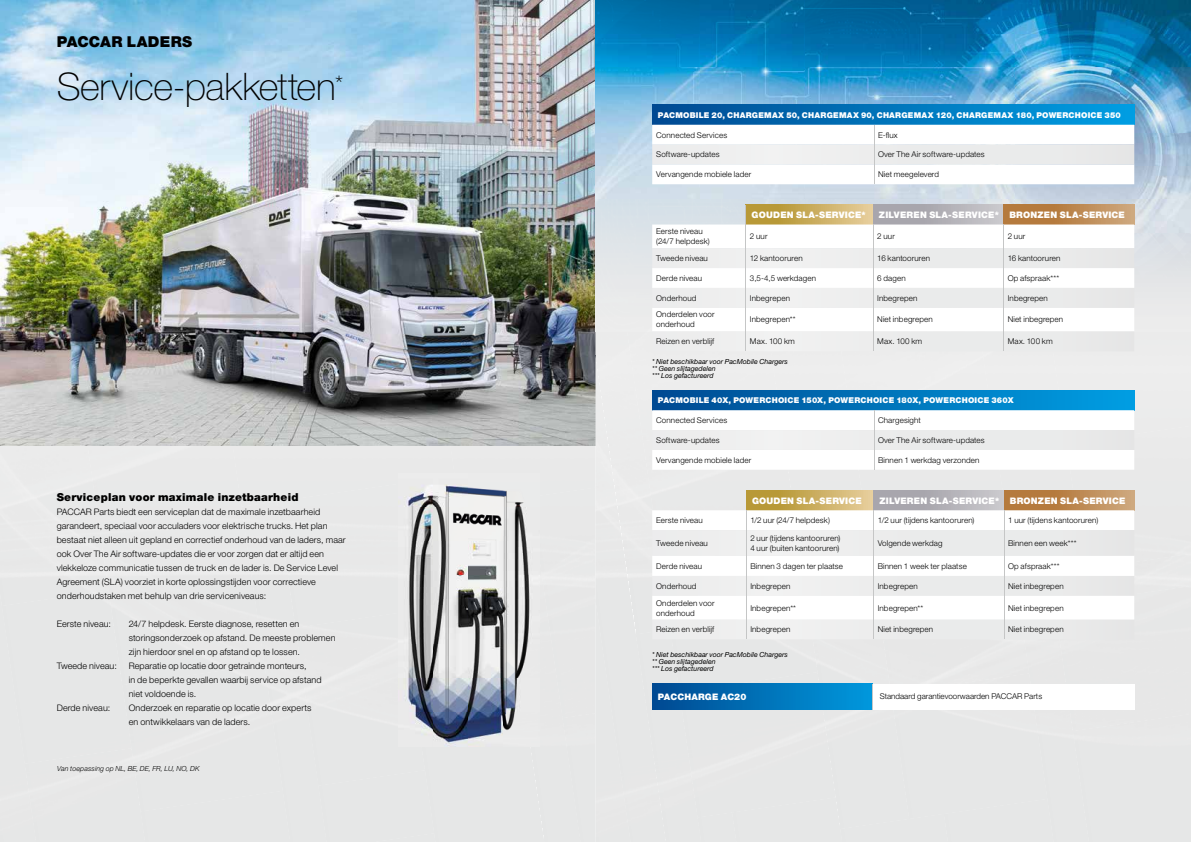
<style>
.page{position:relative;width:1191px;height:842px;background:#fff}
.page>*{position:absolute;margin:0;border:0;box-sizing:border-box;transform-origin:0 0}
.t1{font:100 38px "Helvetica Neue LT Pro";letter-spacing:-.01em;color:#000}
.t2{font:900 15px "Helvetica Neue LT Pro";letter-spacing:.02em;color:#000}
.t3{font:900 11px "Helvetica Neue LT Pro";letter-spacing:.02em;color:#000}
.t4{font:300 9px/14px "Helvetica Neue LT Pro";letter-spacing:.01em;color:#000}
.t5{font:900 9px "Helvetica Neue LT Pro";letter-spacing:.025em;color:#fff}
.t6{font:300 8px/10px "Helvetica Neue LT Pro";letter-spacing:.015em;color:#000}
.t7{font:900 8px "Helvetica Neue LT Pro";letter-spacing:.025em;color:#fff}
.t8{font:italic 7px/7px "Helvetica Neue LT Pro";color:#000}
.t9{font:italic 300 7px "Helvetica Neue LT Pro";letter-spacing:.02em;color:#000}
</style>
<div class="page">
<div style="left:0;top:445px;width:109px;height:147px;background:#eaeaea"></div>
<div style="left:277px;top:484px;width:121px;height:129px;background:#e8e8e8"></div>
<div style="left:241px;top:501px;width:86px;height:341px;background:#e8e8e8"></div>
<div style="left:104px;top:538px;width:160px;height:126px;background:#e8e8e8"></div>
<div style="left:539px;top:555px;width:41px;height:287px;background:#e7e7e7"></div>
<div style="left:2px;top:590px;width:130px;height:174px;background:#e6e7e7"></div>
<div style="left:295px;top:613px;width:126px;height:173px;background:#e7e7e7"></div>
<div style="left:122px;top:664px;width:161px;height:127px;background:#e6e7e7"></div>
<div style="left:25px;top:748px;width:120px;height:94px;background:#e6e7e7"></div>
<div style="left:562px;top:713px;width:33px;height:129px;background:#e6e7e7"></div>
<div style="left:318px;top:770px;width:116px;height:72px;background:#e6e7e7"></div>
<div style="left:140px;top:791px;width:150px;height:51px;background:#e6e7e7"></div>
<img style="left:373px;top:833px;width:62px;height:9px">
<img style="left:0;top:0;width:595px;height:445px">
<img style="left:398px;top:473px;width:141px;height:274px">
<div style="left:768px;top:351px;width:105px;height:139px;background:#ededed"></div>
<div style="left:595px;top:355px;width:71px;height:487px;background:#ebebeb"></div>
<div style="left:1084px;top:331px;width:107px;height:95px;background:#ededed"></div>
<div style="left:979px;top:351px;width:105px;height:139px;background:#ededed"></div>
<div style="left:643px;top:421px;width:156px;height:146px;background:#e9e9e9"></div>
<div style="left:854px;top:470px;width:157px;height:20px;background:#e9e9e9"></div>
<div style="left:595px;top:599px;width:35px;height:243px;background:#e6e7e7"></div>
<div style="left:803px;top:639px;width:106px;height:175px;background:#e6e7e7"></div>
<div style="left:1134px;top:554px;width:57px;height:32px;background:#e9e9e9"></div>
<div style="left:635px;top:629px;width:66px;height:213px;background:#e6e7e7"></div>
<div style="left:1020px;top:639px;width:69px;height:203px;background:#e7e7e7"></div>
<div style="left:679px;top:672px;width:157px;height:146px;background:#e6e7e7"></div>
<div style="left:891px;top:673px;width:156px;height:141px;background:#e6e7e7"></div>
<div style="left:1072px;top:714px;width:119px;height:128px;background:#e6e7e7"></div>
<div style="left:732px;top:797px;width:110px;height:45px;background:#e6e7e7"></div>
<img style="left:697px;top:812px;width:39px;height:30px">
<div style="left:943px;top:799px;width:110px;height:43px;background:#e6e7e7"></div>
<img style="left:595px;top:0;width:596px;height:331px">
<div style="left:652px;top:390px;width:482px;height:20px;background:linear-gradient(to right,#004a92,#009fe3)"></div>
<svg style="left:652px;top:410px;width:482px;height:60px"></svg>
<div style="left:652px;top:684px;width:220px;height:25px;background:linear-gradient(to right,#004992,#0098dd)"></div>
<div style="left:872px;top:684px;width:262px;height:25px;background:#fff"></div>
<svg style="left:746px;top:205px;width:127px;height:20px"></svg>
<div style="left:873px;top:205px;width:130px;height:20px;background:linear-gradient(to right,#9f9da5,#c5c4c8)"></div>
<svg style="left:1003px;top:205px;width:131px;height:20px"></svg>
<svg style="left:652px;top:225px;width:482px;height:126px"></svg>
<svg style="left:746px;top:490px;width:127px;height:20px"></svg>
<div style="left:873px;top:490px;width:131px;height:20px;background:linear-gradient(to right,#9f9da5,#c6c5c9)"></div>
<svg style="left:1004px;top:490px;width:130px;height:20px"></svg>
<svg style="left:652px;top:510px;width:482px;height:129px"></svg>
<div style="left:652px;top:105px;width:482px;height:20px;background:linear-gradient(to right,#004a92,#009fe3)"></div>
<svg style="left:652px;top:125px;width:482px;height:59px"></svg>
<h2 class="t2" style="left:57px;top:33px;width:137px">PACCAR LADERS</h2>
<h1 class="t1" style="left:57px;top:65px;width:288px">Service-pakketten<sup>*</sup></h1>
<h3 class="t3" style="left:57px;top:491px;width:243px">Serviceplan voor maximale inzetbaarheid</h3>
<p class="t4" style="left:57px;top:505px;width:290px">PACCAR Parts biedt een serviceplan dat de maximale inzetbaarheid garandeert, speciaal voor acculaders voor elektrische trucks. Het plan bestaat niet alleen uit gepland en correctief onderhoud van de laders, maar ook Over The Air software-updates die er voor zorgen dat er altijd een vlekkeloze communicatie tussen de truck en de lader is. De Service Level Agreement (SLA) voorziet in korte oplossingstijden voor correctieve onderhoudstaken met behulp van drie serviceniveaus:</p>
<p class="t4" style="left:57px;top:617px;width:56px">Eerste niveau:</p>
<p class="t4" style="left:129px;top:617px;width:208px">24/7 helpdesk. Eerste diagnose, resetten en storingsonderzoek op afstand. De meeste problemen zijn hierdoor snel en op afstand op te lossen.</p>
<p class="t4" style="left:57px;top:659px;width:62px">Tweede niveau:</p>
<p class="t4" style="left:129px;top:659px;width:194px">Reparatie op locatie door getrainde monteurs,<br>in de beperkte gevallen waarbij service op afstand niet voldoende is.</p>
<p class="t4" style="left:57px;top:701px;width:55px">Derde niveau:</p>
<p class="t4" style="left:129px;top:701px;width:184px">Onderzoek en reparatie op locatie door experts en ontwikkelaars van de laders.</p>
<p class="t9" style="left:57px;top:764px;width:144px">Van toepassing op NL, BE, DE, FR, LU, NO, DK</p>
<p class="t7" style="left:658px;top:110px;width:464px">PACMOBILE 20, CHARGEMAX 50, CHARGEMAX 90, CHARGEMAX 120, CHARGEMAX 180, POWERCHOICE 350</p>
<p class="t6" style="left:656px;top:129px;width:72px">Connected Services</p>
<p class="t6" style="left:878px;top:129px;width:21px">E-flux</p>
<p class="t6" style="left:656px;top:149px;width:65px">Software-updates</p>
<p class="t6" style="left:878px;top:149px;width:108px">Over The Air software-updates</p>
<p class="t6" style="left:656px;top:169px;width:96px">Vervangende mobiele lader</p>
<p class="t6" style="left:878px;top:169px;width:62px">Niet meegeleverd</p>
<p class="t5" style="left:751px;top:209px;width:115px">GOUDEN SLA-SERVICE*</p>
<p class="t5" style="left:879px;top:209px;width:247px">ZILVEREN SLA-SERVICE* BRONZEN SLA-SERVICE</p>
<p class="t6" style="left:656px;top:226px;width:55px">Eerste niveau (24/7 helpdesk)</p>
<p class="t6" style="left:750px;top:231px;width:19px">2 uur</p>
<p class="t6" style="left:877px;top:231px;width:19px">2 uur</p>
<p class="t6" style="left:1007px;top:231px;width:19px">2 uur</p>
<p class="t6" style="left:656px;top:253px;width:53px">Tweede niveau</p>
<p class="t6" style="left:750px;top:253px;width:54px">12 kantooruren</p>
<p class="t6" style="left:877px;top:253px;width:54px">16 kantooruren</p>
<p class="t6" style="left:1007px;top:253px;width:54px">16 kantooruren</p>
<p class="t6" style="left:656px;top:273px;width:47px">Derde niveau</p>
<p class="t6" style="left:750px;top:273px;width:68px">3,5-4,5 werkdagen</p>
<p class="t6" style="left:877px;top:273px;width:30px">6 dagen</p>
<p class="t6" style="left:1007px;top:273px;width:53px">Op afspraak***</p>
<p class="t6" style="left:656px;top:293px;width:42px">Onderhoud</p>
<p class="t6" style="left:750px;top:293px;width:42px">Inbegrepen</p>
<p class="t6" style="left:877px;top:293px;width:42px">Inbegrepen</p>
<p class="t6" style="left:1007px;top:293px;width:42px">Inbegrepen</p>
<p class="t6" style="left:656px;top:309px;width:60px">Onderdelen voor onderhoud</p>
<p class="t6" style="left:750px;top:314px;width:47px">Inbegrepen**</p>
<p class="t6" style="left:877px;top:314px;width:57px">Niet inbegrepen</p>
<p class="t6" style="left:1007px;top:314px;width:57px">Niet inbegrepen</p>
<p class="t6" style="left:656px;top:336px;width:59px">Reizen en verblĳf</p>
<p class="t6" style="left:750px;top:336px;width:47px">Max. 100 km</p>
<p class="t6" style="left:877px;top:336px;width:47px">Max. 100 km</p>
<p class="t6" style="left:1007px;top:336px;width:47px">Max. 100 km</p>
<p class="t8" style="left:652px;top:358px;width:137px">* Niet beschikbaar voor PacMobile Chargers ** Geen slĳtagedelen<br>*** Los gefactureerd</p>
<p class="t7" style="left:658px;top:395px;width:357px">PACMOBILE 40X, POWERCHOICE 150X, POWERCHOICE 180X, POWERCHOICE 360X</p>
<p class="t6" style="left:656px;top:415px;width:72px">Connected Services</p>
<p class="t6" style="left:878px;top:415px;width:44px">Chargesight</p>
<p class="t6" style="left:656px;top:435px;width:65px">Software-updates</p>
<p class="t6" style="left:878px;top:435px;width:108px">Over The Air software-updates</p>
<p class="t6" style="left:656px;top:455px;width:96px">Vervangende mobiele lader</p>
<p class="t6" style="left:878px;top:455px;width:103px">Binnen 1 werkdag verzonden</p>
<p class="t5" style="left:752px;top:495px;width:111px">GOUDEN SLA-SERVICE</p>
<p class="t5" style="left:879px;top:495px;width:247px">ZILVEREN SLA-SERVICE* BRONZEN SLA-SERVICE</p>
<p class="t6" style="left:656px;top:515px;width:48px">Eerste niveau</p>
<p class="t6" style="left:750px;top:515px;width:81px">1/2 uur (24/7 helpdesk)</p>
<p class="t6" style="left:877px;top:515px;width:98px">1/2 uur (tĳdens kantooruren)</p>
<p class="t6" style="left:1008px;top:515px;width:92px">1 uur (tĳdens kantooruren)</p>
<p class="t6" style="left:656px;top:538px;width:53px">Tweede niveau</p>
<p class="t6" style="left:750px;top:533px;width:92px">2 uur (tĳdens kantooruren)<br>4 uur (buiten kantooruren)</p>
<p class="t6" style="left:877px;top:538px;width:66px">Volgende werkdag</p>
<p class="t6" style="left:1008px;top:538px;width:70px">Binnen een week***</p>
<p class="t6" style="left:656px;top:561px;width:47px">Derde niveau</p>
<p class="t6" style="left:750px;top:561px;width:94px">Binnen 3 dagen ter plaatse</p>
<p class="t6" style="left:877px;top:561px;width:91px">Binnen 1 week ter plaatse</p>
<p class="t6" style="left:1008px;top:561px;width:53px">Op afspraak***</p>
<p class="t6" style="left:656px;top:581px;width:42px">Onderhoud</p>
<p class="t6" style="left:750px;top:581px;width:42px">Inbegrepen</p>
<p class="t6" style="left:877px;top:581px;width:42px">Inbegrepen</p>
<p class="t6" style="left:1008px;top:581px;width:57px">Niet inbegrepen</p>
<p class="t6" style="left:656px;top:597px;width:60px">Onderdelen voor onderhoud</p>
<p class="t6" style="left:750px;top:602px;width:47px">Inbegrepen**</p>
<p class="t6" style="left:877px;top:602px;width:47px">Inbegrepen**</p>
<p class="t6" style="left:1008px;top:602px;width:57px">Niet inbegrepen</p>
<p class="t6" style="left:656px;top:624px;width:59px">Reizen en verblĳf</p>
<p class="t6" style="left:750px;top:624px;width:42px">Inbegrepen</p>
<p class="t6" style="left:877px;top:624px;width:57px">Niet inbegrepen</p>
<p class="t6" style="left:1008px;top:624px;width:57px">Niet inbegrepen</p>
<p class="t8" style="left:652px;top:651px;width:137px">* Niet beschikbaar voor PacMobile Chargers ** Geen slĳtagedelen<br>*** Los gefactureerd</p>
<p class="t5" style="left:658px;top:691px;width:90px">PACCHARGE AC20</p>
<p class="t6" style="left:879px;top:691px;width:164px">Standaard garantievoorwaarden PACCAR Parts</p>
</div>
